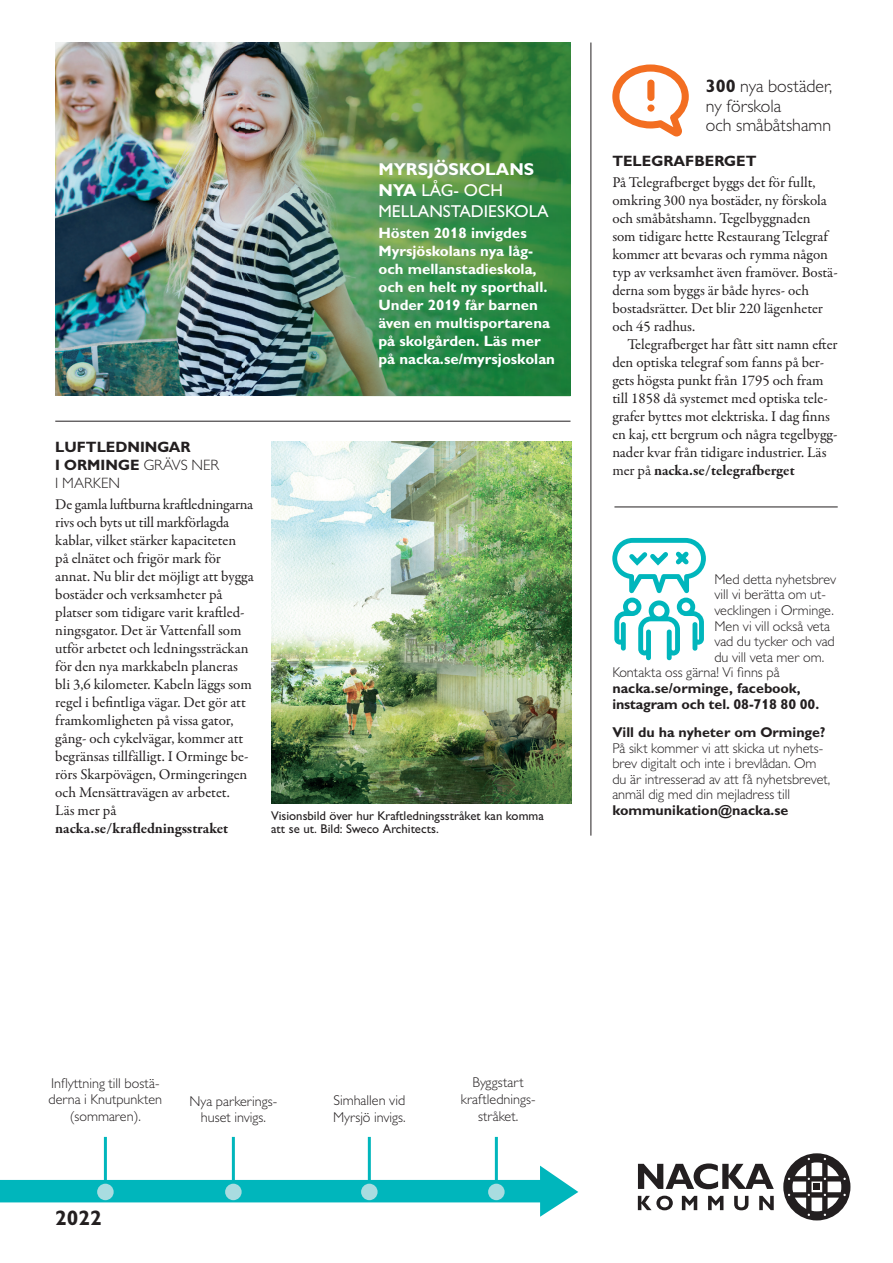
<style>
.page{position:relative;width:893px;height:1263px;background:#fff}
.page>*{position:absolute;margin:0;border:0;box-sizing:border-box;transform-origin:0 0}
.t1{font:700 21px "Gill Sans MT For Nacka";color:#231f20}
.t2{font:300 18px/19.5px "Gill Sans MT For Nacka";color:#231f20}
.t3{font:500 17.25px/20.7px "Gill Sans MT For Nacka";color:#fff}
.t4{font:15px/18px "Garamond Premr Pro";color:#231f20}
.t5{font:700 15px/18px "Gill Sans MT For Nacka";color:#fff}
.t6{font:700 15px/18px "Gill Sans MT For Nacka";color:#231f20}
.t7{font:700 15px "Garamond Premr Pro";letter-spacing:-.005em;color:#231f20}
.t8{font:300 14.25px/17px "Gill Sans MT For Nacka";color:#231f20;text-align:center}
.t9{font:700 14.25px/15.6px "Gill Sans MT For Nacka";color:#231f20}
.t10{font:500 12.75px/13px "Gill Sans MT For Nacka";color:#231f20}
.s1{font-weight:700}
.s2{font-weight:300}
</style>
<div class="page">
<svg style="left:638px;top:1163px;width:136px;height:26px"></svg>
<svg style="left:638px;top:1196px;width:35px;height:14px"></svg>
<svg style="left:682px;top:1196px;width:15px;height:14px"></svg>
<svg style="left:708px;top:1196px;width:15px;height:14px"></svg>
<svg style="left:734px;top:1196px;width:14px;height:14px"></svg>
<svg style="left:759px;top:1196px;width:15px;height:14px"></svg>
<svg style="left:783px;top:1153px;width:67px;height:67px"></svg>
<div style="left:0;top:1180px;width:548px;height:22px;background:#00b6bc"></div>
<svg style="left:540px;top:1165px;width:38px;height:52px"></svg>
<hr style="left:104px;top:1137px;width:3px;height:60px;background:#00b6bc">
<div style="left:97px;top:1184px;width:17px;height:16px;background:#a9dce0;border-radius:50%"></div>
<hr style="left:232px;top:1137px;width:3px;height:60px;background:#00b6bc">
<div style="left:225px;top:1184px;width:17px;height:16px;background:#a9dce0;border-radius:50%"></div>
<hr style="left:368px;top:1137px;width:3px;height:60px;background:#00b6bc">
<div style="left:361px;top:1184px;width:17px;height:16px;background:#a9dce0;border-radius:50%"></div>
<hr style="left:495px;top:1137px;width:3px;height:60px;background:#00b6bc">
<div style="left:488px;top:1184px;width:17px;height:16px;background:#a9dce0;border-radius:50%"></div>
<hr style="left:614px;top:507px;width:224px;height:1px;background:#231f20">
<svg style="left:612px;top:538px;width:94px;height:122px"></svg>
<img style="left:55px;top:43px;width:190px;height:352px">
<img style="left:245px;top:43px;width:325px;height:353px">
<img style="left:271px;top:441px;width:301px;height:363px">
<hr style="left:591px;top:43px;width:1px;height:793px;background:#231f20">
<svg style="left:612px;top:64px;width:77px;height:72px"></svg>
<hr style="left:55px;top:421px;width:515px;height:1px;background:#231f20">
<p class="t3" style="left:378px;top:159px;width:172px"><span class="s1">MYRSJÖSKOLANS<br>NYA</span> LÅG- OCH<br>MELLANSTADIESKOLA</p>
<p class="t5" style="left:378px;top:223px;width:178px">Hösten 2018 invigdes<br>Myrsjöskolans nya låg&shy;och mellansta dieskola, och en helt ny sporthall.<br>Under 2019 får barnen även en multisportarena på skolgården. Läs mer på nacka.se/myrsjoskolan</p>
<p class="t6" style="left:55px;top:437px;width:166px">LUFTLEDNINGAR<br>I ORMINGE <span class="s2">GRÄVS NER<br>I MARKEN</span></p>
<p class="t4" style="left:55px;top:495px;width:200px">De gamla luftburna kraftledningarna rivs och byts ut till markförlagda kablar, vilket stärker kapaciteten<br>på elnätet och frigör mark för annat. Nu blir det möjligt att bygga bostäder och verksamheter på platser som tidigare varit kraftled&shy;ningsgator. Det är Vattenfall som utför arbetet och ledningssträckan för den nya markkabeln planeras bli 3,6 kilometer. Kabeln läggs som regel i befintliga vägar. Det gör att framkomligheten på vissa gator, gång- och cykelvägar, kommer att begränsas tillfälligt. I Orminge be&shy;rörs Skarpövägen, Ormingeringen och Mensättravägen av arbetet.<br>Läs mer på</p>
<p class="t7" style="left:55px;top:819px;width:174px">nacka.se/krafledningsstraket</p>
<p class="t10" style="left:271px;top:809px;width:274px">Visionsbild över hur Kraftledningsstråket kan komma att se ut. Bild: Sweco Architects.</p>
<p class="t2" style="left:706px;top:76px;width:128px"><span class="s1">300</span> nya bostäder, ny förskola<br>och småbåtshamn</p>
<p class="t6" style="left:612px;top:152px;width:146px">TELEGRAFBERGET</p>
<p class="t4" style="left:612px;top:174px;width:227px">På Telegrafberget byggs det för fullt, omkring 300 nya bostäder, ny förskola och småbåtshamn. Tegelbyggnaden som tidigare hette Restaurang Telegraf kommer att bevaras och rymma någon typ av verksamhet även framöver. Bostä&shy;derna som byggs är både hyres- och bostadsrätter. Det blir 220 lägenheter och 45 radhus.</p>
<p class="t4" style="left:612px;top:336px;width:227px;text-indent:15px">Telegrafberget har fått sitt namn efter den optiska telegraf som fanns på ber&shy;gets högsta punkt från 1795 och fram till 1858 då systemet med optiska tele&shy;grafer byttes mot elektriska. I dag finns en kaj, ett bergrum och några tegelbygg&shy;nader kvar från tidigare industrier. Läs mer på <span class="s1">nacka.se/telegrafberget</span></p>
<p class="t8" style="left:714px;top:570px;width:123px">Med detta nyhetsbrev</p>
<p class="t8" style="left:714px;top:586px;width:113px">vill vi berätta om ut-</p>
<p class="t8" style="left:714px;top:601px;width:121px">vecklingen i Orminge.</p>
<p class="t8" style="left:714px;top:617px;width:117px">Men vi vill också veta</p>
<p class="t8" style="left:714px;top:633px;width:122px">vad du tycker och vad</p>
<p class="t8" style="left:714px;top:648px;width:111px">du vill veta mer om.</p>
<p class="t8" style="left:612px;top:664px;width:169px">Kontakta oss gärna! Vi finns på</p>
<p class="t9" style="left:612px;top:680px;width:208px">nacka.se/orminge, facebook, instagram och tel. 08-718 80 00.</p>
<p class="t9" style="left:612px;top:724px;width:215px">Vill du ha nyheter om Orminge?</p>
<p class="t8" style="left:612px;top:740px;width:220px;line-height:15.6px;text-align:left">På sikt kommer vi att skicka ut nyhets&shy;brev digitalt och inte i brevlådan. Om du är intresserad av att få nyhetsbrevet, anmäl dig med din mejladress till</p>
<p class="t9" style="left:612px;top:802px;width:178px">kommunikation@nacka.se</p>
<p class="t8" style="left:49px;top:1074px;width:115px">Inflyttning till bostä&shy;derna i Knutpunkten (sommaren).</p>
<p class="t8" style="left:190px;top:1092px;width:89px">Nya parkerings&shy;huset invigs.</p>
<p class="t8" style="left:333px;top:1091px;width:74px;text-align:left">Simhallen vid<br>Myrsjö invigs.</p>
<h1 class="t1" style="left:55px;top:1205px;width:48px">2022</h1>
<p class="t8" style="left:461px;top:1074px;width:76px">Byggstart kraftlednings&shy;stråket.</p>
</div>
